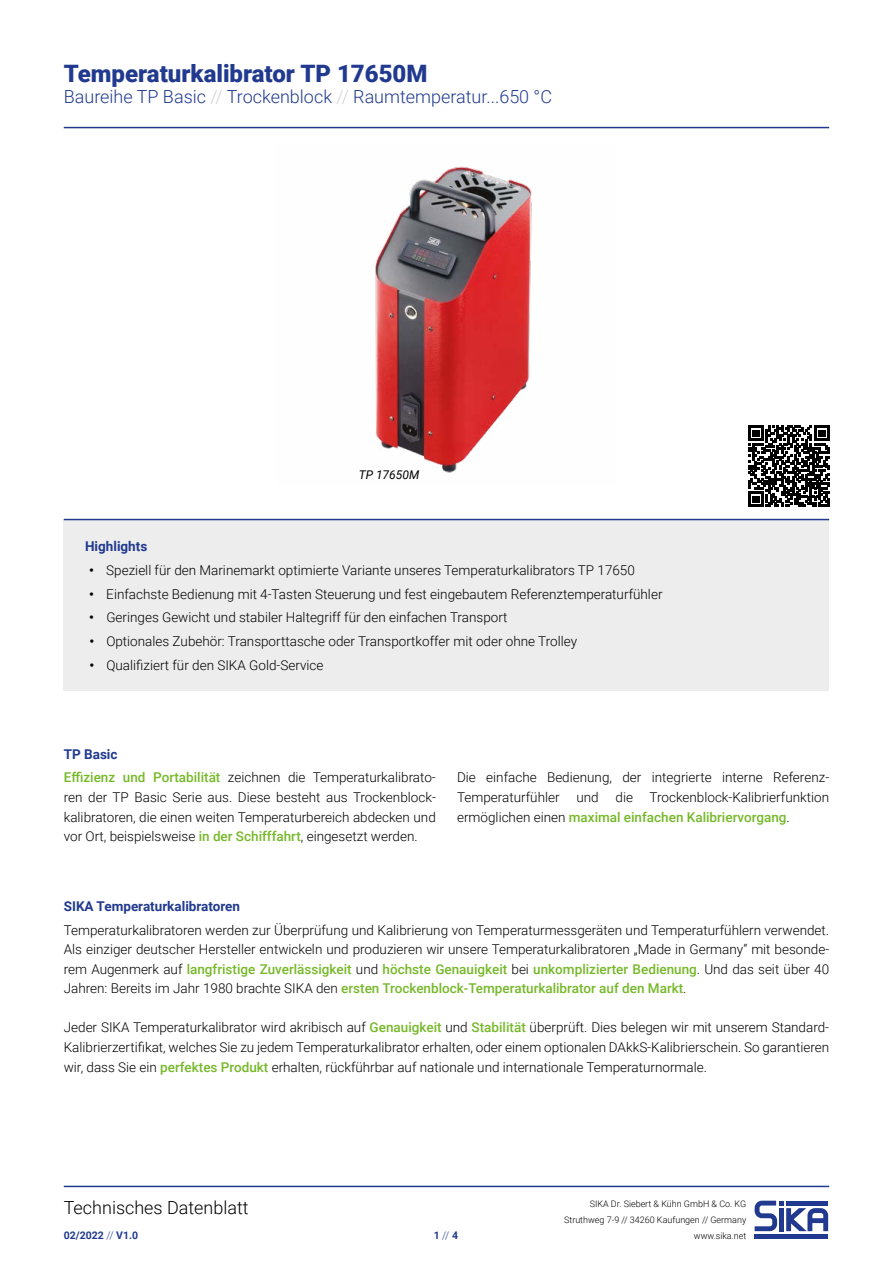
<style>
.page{position:relative;width:893px;height:1263px;background:#fff}
.page>*{position:absolute;margin:0;border:0;box-sizing:border-box;transform-origin:0 0}
.t1{font:900 24px "Roboto";color:#213a8f}
.t2{font:300 18px "Roboto";color:#213a8f}
.t3{font:300 18px "Roboto";color:#000}
.t4{font:300 13.5px/19.6px "Roboto";color:#000;text-align:justify}
.t5{font:700 13.5px "Roboto";color:#213a8f}
.t6{font:italic 12px "Roboto";color:#000}
.t7{font:700 10.5px "Roboto";color:#213a8f}
.t8{font:300 9px/15.8px "Roboto";color:#000;text-align:right}
.s1{color:#d0d0d0}
.s2{font-weight:700}
.s3{font-weight:700;color:#213a8f}
.s4{font-weight:500;color:#76b82a}
.s5{font-weight:300}
</style>
<div class="page">
<hr style="left:64px;top:1186px;width:765px;height:1px;background:#213a8f">
<svg style="left:754px;top:1200px;width:75px;height:39px"></svg>
<img style="left:375px;top:166px;width:157px;height:307px">
<div style="left:64px;top:519px;width:765px;height:172px;background:#ededed"></div>
<hr style="left:64px;top:519px;width:765px;height:1px;background:#213a8f">
<hr style="left:64px;top:127px;width:765px;height:1px;background:#213a8f">
<svg style="left:748px;top:425px;width:82px;height:82px"></svg>
<h1 class="t1" style="left:64px;top:56px;width:365px">Temperaturkalibrator TP 17650M</h1>
<h2 class="t2" style="left:64px;top:84px;width:490px">Baureihe TP Basic <span class="s1">//</span> Trockenblock <span class="s1">//</span> Raumtemperatur...650 °C</h2>
<p class="t6" style="left:359px;top:466px;width:62px">TP 17650M</p>
<p class="t5" style="left:85px;top:537px;width:64px">Highlights</p>
<p class="t4" style="left:89px;top:560px;width:547px"><span class="s2">•</span> Speziell für den Marinemarkt optimierte Variante unseres Temperaturkalibrators TP 17650</p>
<p class="t4" style="left:89px;top:583px;width:575px"><span class="s2">•</span> Einfachste Bedienung mit 4-Tasten Steuerung und fest eingebautem Referenztemperaturfühler</p>
<p class="t4" style="left:89px;top:607px;width:420px"><span class="s2">•</span> Geringes Gewicht und stabiler Haltegriff für den einfachen Transport</p>
<p class="t4" style="left:89px;top:631px;width:489px"><span class="s2">•</span> Optionales Zubehör: Transporttasche oder Transportkoffer mit oder ohne Trolley</p>
<p class="t4" style="left:89px;top:655px;width:236px"><span class="s2">•</span> Qualifiziert für den SIKA Gold-Service</p>
<p class="t4" style="left:64px;top:741px;width:374px;line-height:23.9px"><span class="s3">TP Basic<br></span><span class="s4">Effizienz und Portabilität</span> zeichnen die Temperaturkalibrato-</p>
<p class="t4" style="left:64px;top:787px;width:374px">ren der TP Basic Serie aus. Diese besteht aus Trockenblock&shy;kalibratoren, die einen weiten Temperaturbereich abdecken und vor Ort, beispielsweise <span class="s4">in der Schifffahrt</span>, eingesetzt werden.</p>
<p class="t4" style="left:457px;top:767px;width:374px">Die einfache Bedienung, der integrierte interne Referenz-Temperaturfühler und die Trockenblock-Kalibrierfunktion ermöglichen einen <span class="s4">maximal einfachen Kalibriervorgang</span>.</p>
<p class="t5" style="left:64px;top:896px;width:178px">SIKA Temperaturkalibratoren</p>
<p class="t4" style="left:64px;top:919px;width:767px">Temperaturkalibratoren werden zur Überprüfung und Kalibrierung von Temperaturmessgeräten und Temperaturfühlern verwendet.<br>Als einziger deutscher Hersteller entwickeln und produzieren wir unsere Temperaturkalibratoren „Made in Germany“ mit besonde&shy;rem Augenmerk auf <span class="s4">langfristige Zuverlässigkeit</span> und <span class="s4">höchste Genauigkeit</span> bei <span class="s4">unkomplizierter Bedienung</span>. Und das seit über 40<br>Jahren: Bereits im Jahr 1980 brachte SIKA den <span class="s4">ersten Trockenblock-Temperaturkalibrator auf den Markt</span>.</p>
<p class="t4" style="left:64px;top:1017px;width:767px">Jeder SIKA Temperaturkalibrator wird akribisch auf <span class="s4">Genauigkeit</span> und <span class="s4">Stabilität</span> überprüft. Dies belegen wir mit unserem Standard-Kalibrierzertifikat, welches Sie zu jedem Temperaturkalibrator erhalten, oder einem optionalen DAkkS-Kalibrierschein. So garantieren wir, dass Sie ein <span class="s4">perfektes Produkt</span> erhalten, rückführbar auf nationale und internationale Temperaturnormale.</p>
<h2 class="t3" style="left:64px;top:1195px;width:186px">Technisches Datenblatt</h2>
<p class="t7" style="left:64px;top:1228px;width:76px">02/2022 <span class="s5">//</span> V1.0</p>
<p class="t7" style="left:434px;top:1228px;width:26px">1 <span class="s5">//</span> 4</p>
<p class="t8" style="left:564px;top:1196px;width:184px">SIKA Dr. Siebert &amp; Kühn GmbH &amp; Co. KG<br>Struthweg 7-9 // 34260 Kaufungen // Germany www.sika.net</p>
</div>
